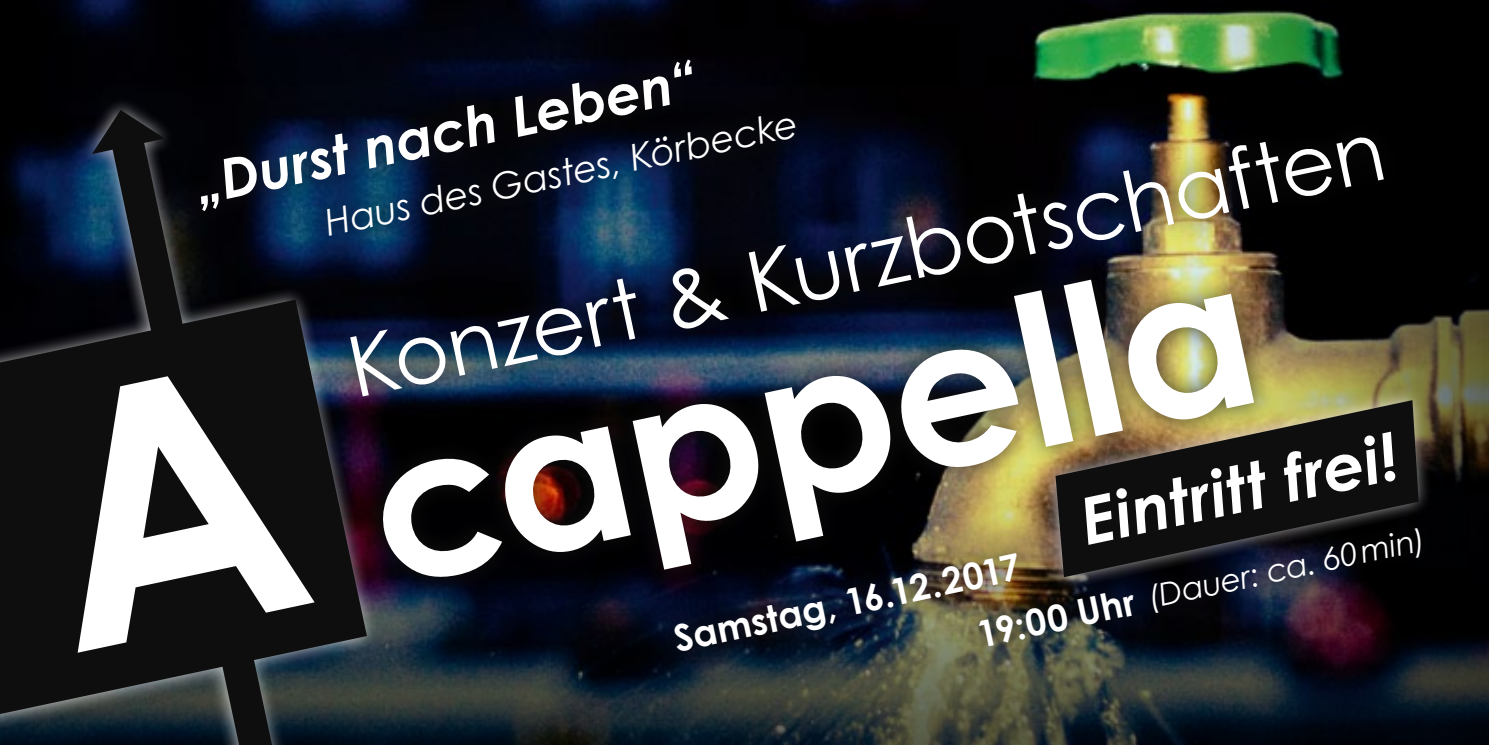
<style>
.page{position:relative;width:1489px;height:745px;background:#fff}
.page>*{position:absolute;margin:0;border:0;box-sizing:border-box;transform-origin:0 0}
.t1{font:700 209.25px "Century Gothic";color:#fff}
.t2{font:84px "Century Gothic";color:#fff}
.t3{font:italic 700 65px "Century Gothic";color:#fff}
.t4{font:italic 700 55px "Century Gothic";color:#fff}
.t5{font:italic 36.75px "Century Gothic";color:#fff}
.t6{font:700 36.75px "Century Gothic";color:#fff}
.t7{font:italic 31.25px "Century Gothic";color:#fff}
.s1{font-weight:700;font-style:normal;font-size:36.75px}
</style>
<div class="page">
<div style="left:0;top:0;width:1488px;height:744px;background:#181716;opacity:.75"></div>
<div style="left:361px;top:258px;width:915px;height:341px;background:#181716;opacity:.75"></div>
<svg style="left:0;top:66px;width:410px;height:678px;background:#13131a"></svg>
<svg style="left:0;top:110px;width:367px;height:634px;background:#141922"></svg>
<div style="left:329px;top:115px;width:1076px;height:301px;background:#181716;opacity:.75"></div>
<img style="left:1025px;top:382px;width:425px;height:213px">
<svg style="left:1055px;top:400px;width:363px;height:172px;background:#3e3826"></svg>
<div style="left:957px;top:572px;width:197px;height:93px;background:#181716;opacity:.75"></div>
<div style="left:1130px;top:506px;width:312px;height:127px;background:#181716;opacity:.75"></div>
<div style="left:180px;top:38px;width:636px;height:218px;background:#181716;opacity:.75"></div>
<div style="left:654px;top:533px;width:384px;height:140px;background:#181716;opacity:.75"></div>
<div style="left:25px;top:356px;width:290px;height:296px;background:#0e0e0f"></div>
<h3 class="t4" style="left:186px;top:144px;width:513px;rotate:-12deg">„Durst nach Leben“</h3>
<p class="t5" style="left:320px;top:198px;width:483px;rotate:-12deg">Haus des Gastes, Körbecke</p>
<h2 class="t2" style="left:337px;top:310px;width:1058px;rotate:-12deg">Konzert &amp; Kurzbotschaften</h2>
<h3 class="t3" style="left:1071px;top:473px;width:324px;rotate:-12deg">Eintritt frei!</h3>
<h1 class="t1" style="left:338px;top:357px;width:901px;rotate:-12deg">cappella</h1>
<p class="t7" style="left:972px;top:611px;width:459px;rotate:-12deg"><span class="s1">19:00 Uhr</span> (Dauer: ca. 60min)</p>
<p class="t6" style="left:668px;top:611px;width:354px;rotate:-12deg">Samstag, 16.12.2017</p>
</div>
